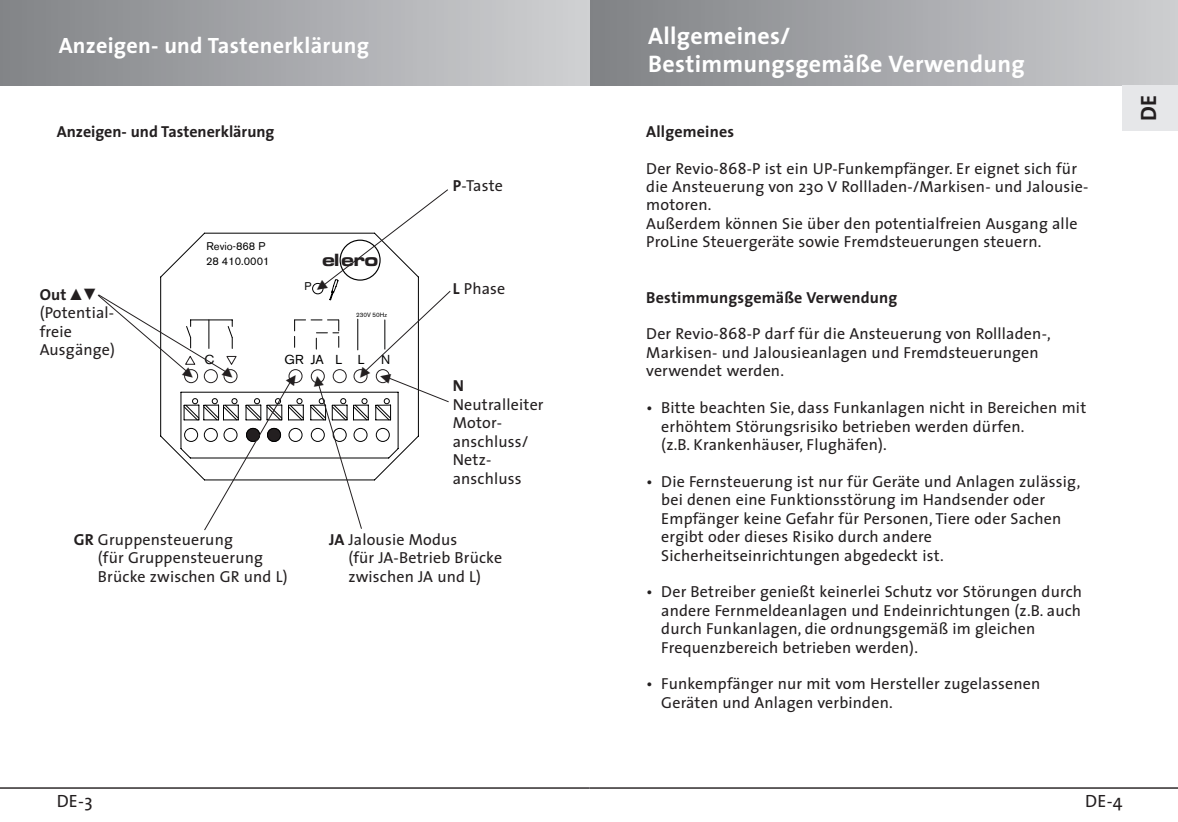
<style>
.page{position:relative;width:1178px;height:822px;background:#fff}
.page>*{position:absolute;margin:0;border:0;box-sizing:border-box;transform-origin:0 0}
.t1{font:700 24px/28.4px "The Sans";letter-spacing:.01em;color:#fff}
.t2{font:700 22.2px "The Sans";letter-spacing:.01em;color:#fff}
.t3{font:700 22.2px "The Sans";color:#231f20}
.t4{font:17.8px "The Sans";color:#231f20}
.t5{font:17.4px "Eur Ext Bol";color:#231f20}
.t6{font:16px/18.4px "The Sans";letter-spacing:.01em;color:#231f20}
.t7{font:700 16px "The Sans";letter-spacing:.01em;color:#231f20}
.t8{font:12.8px "Akzidenz Grotesk BQ";color:#000}
.t9{font:11px "Akzidenz Grotesk BQ";color:#000}
.t10{font:6.2px "Akzidenz Grotesk BQ";color:#000}
.s1{font-weight:700}
.s2{font-family:"Spe Num Mat"}
</style>
<div class="page">
<hr style="left:590px;top:787px;width:588px;height:2px;background:#231f20">
<div style="left:590px;top:0;width:588px;height:85px;background:linear-gradient(to right,#7f8185,#cdced1)"></div>
<div style="left:1123px;top:85px;width:55px;height:45px;background:#e6e7e9"></div>
<hr style="left:0;top:787px;width:590px;height:2px;background:#231f20">
<div style="left:0;top:0;width:590px;height:85px;background:linear-gradient(to right,#818387,#d0d1d3)"></div>
<svg style="left:97px;top:189px;width:354px;height:342px"></svg>
<h2 class="t2" style="left:59px;top:36px;width:312px">Anzeigen- und Tastenerklärung</h2>
<p class="t7" style="left:57px;top:125px;width:219px">Anzeigen- und Tastenerklärung</p>
<p class="t6" style="left:40px;top:287px;width:77px"><span class="s1">Out</span> <span class="s2">vb </span>(Potential&shy;freie<br>Ausgänge)</p>
<p class="t9" style="left:207px;top:243px;width:60px">Revio-868 P</p>
<p class="t9" style="left:206px;top:258px;width:65px">28 410.0001</p>
<p class="t8" style="left:205px;top:356px;width:11px">C</p>
<p class="t9" style="left:304px;top:283px;width:8px">P</p>
<p class="t5" style="left:320px;top:253px;width:59px">el ero</p>
<p class="t10" style="left:356px;top:313px;width:32px">230V 50Hz</p>
<p class="t8" style="left:285px;top:356px;width:21px">GR</p>
<p class="t8" style="left:311px;top:356px;width:55px">JAL L</p>
<p class="t8" style="left:381px;top:356px;width:11px">N</p>
<p class="t6" style="left:453px;top:178px;width:52px"><span class="s1">P</span>-Taste</p>
<p class="t6" style="left:453px;top:281px;width:54px"><span class="s1">L</span> Phase</p>
<p class="t7" style="left:453px;top:379px;width:13px">N</p>
<p class="t6" style="left:453px;top:397px;width:92px">Neutralleiter<br>Motor&shy;anschluss/<br>Netz&shy;anschluss</p>
<p class="t6" style="left:98px;top:532px;width:191px;text-indent:-24px"><span class="s1">GR</span> Gruppensteuerung<br>(für Gruppensteuerung<br>Brücke zwischen GR und L)</p>
<p class="t6" style="left:348px;top:532px;width:155px;text-indent:-19px"><span class="s1">JA</span> Jalousie Modus<br>(für JA-Betrieb Brücke zwischen JA und L)</p>
<p class="t4" style="left:57px;top:794px;width:37px">DE-3</p>
<h1 class="t1" style="left:648px;top:24px;width:378px">Allgemeines/<br>Bestimmungsgemäße Verwendung</h1>
<p class="t7" style="left:646px;top:125px;width:89px">Allgemeines</p>
<p class="t6" style="left:646px;top:160px;width:444px">Der Revio-868-P ist ein UP-Funkempfänger. Er eignet sich für die Ansteuerung von 230 V Rollladen-/Markisen- und Jalousie&shy;motoren.<br>Außerdem können Sie über den potentialfreien Ausgang alle ProLine Steuergeräte sowie Fremdsteuerungen steuern.</p>
<p class="t7" style="left:646px;top:291px;width:253px">Bestimmungsgemäße Verwendung</p>
<p class="t6" style="left:646px;top:326px;width:406px">Der Revio-868-P darf für die Ansteuerung von Rollladen-,<br>Markisen- und Jalousieanlagen und Fremdsteuerungen verwendet werden.</p>
<p class="t6" style="left:661px;top:400px;width:426px;text-indent:-15px">• Bitte beachten Sie, dass Funkanlagen nicht in Bereichen mit erhöhtem Störungsrisiko betrieben werden dürfen.<br>(z.B. Krankenhäuser, Flughäfen).</p>
<p class="t6" style="left:661px;top:474px;width:421px;text-indent:-15px">• Die Fernsteuerung ist nur für Geräte und Anlagen zulässig, bei denen eine Funktionsstörung im Handsender oder Empfänger keine Gefahr für Personen, Tiere oder Sachen ergibt oder dieses Risiko durch andere Sicherheitseinrichtungen abgedeckt ist.</p>
<p class="t6" style="left:661px;top:584px;width:422px;text-indent:-15px">• Der Betreiber genießt keinerlei Schutz vor Störungen durch andere Fernmeldeanlagen und Endeinrichtungen (z.B. auch durch Funkanlagen, die ordnungsgemäß im gleichen Frequenzbereich betrieben werden).</p>
<p class="t6" style="left:661px;top:676px;width:380px;text-indent:-15px">• Funkempfänger nur mit vom Hersteller zugelassenen<br>Geräten und Anlagen verbinden.</p>
<h2 class="t3" style="left:1140px;top:121px;width:28px;rotate:-90deg">DE</h2>
<p class="t4" style="left:1085px;top:794px;width:39px">DE-4</p>
</div>
